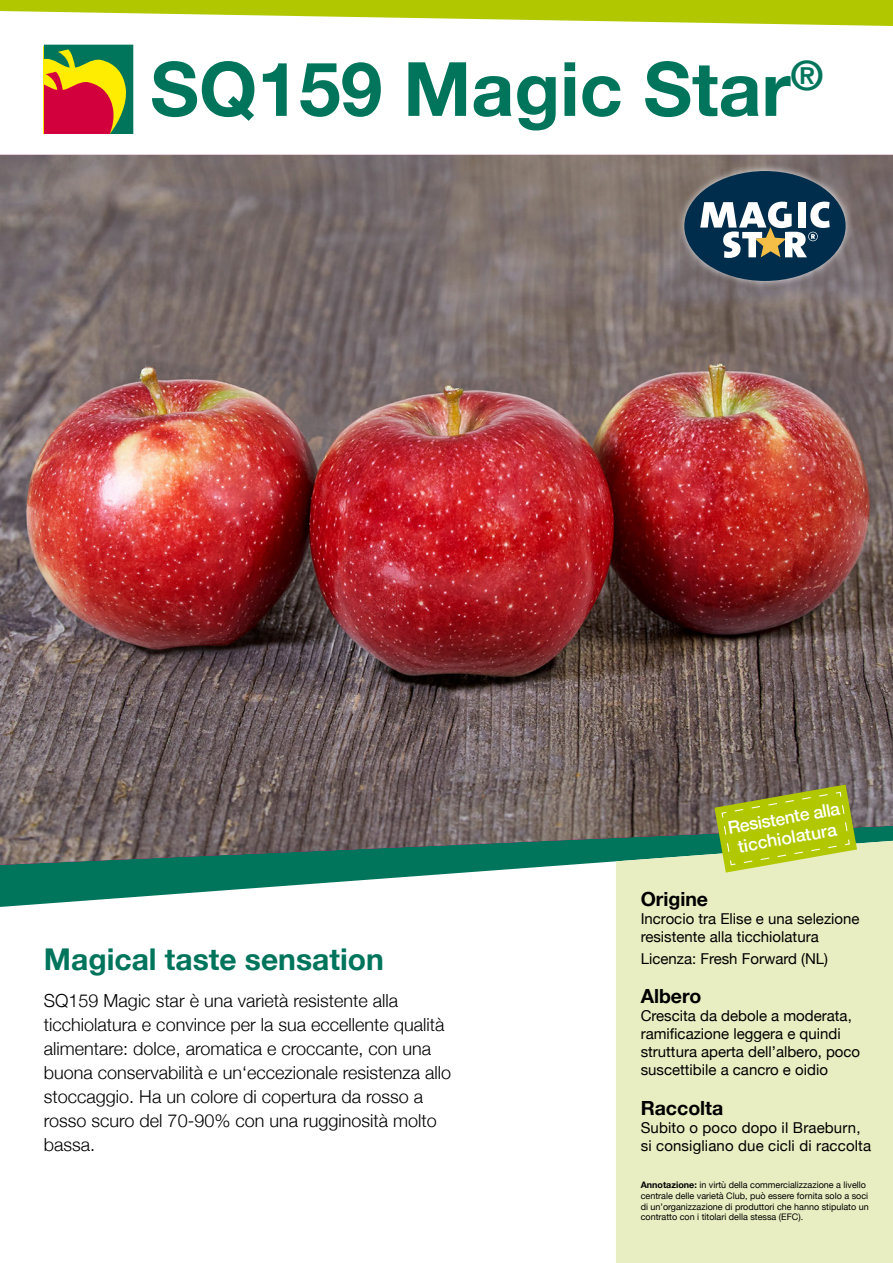
<style>
.page{position:relative;width:893px;height:1263px;background:#fff}
.page>*{position:absolute;margin:0;border:0;box-sizing:border-box;transform-origin:0 0}
.t1{font:700 75px "Helvetica Neue";color:#00755c}
.t2{font:700 30px "Helvetica Neue";color:#00755c}
.t3{font:700 19.5px "Helvetica Neue";color:#000}
.t4{font:300 18px/24px "Helvetica Neue";color:#000}
.t5{font:500 17.55px/20.1px "Helvetica Neue";color:#fff;text-align:center}
.t6{font:15px/18px "Helvetica Neue";color:#000}
.t7{font:9px/10.8px "Helvetica Neue";color:#000}
.s1{font-weight:700}
</style>
<div class="page">
<img style="left:0;top:155px;width:893px;height:686px">
<svg style="left:0;top:841px;width:616px;height:66px"></svg>
<div style="left:616px;top:841px;width:277px;height:422px;background:#e8eec1"></div>
<svg style="left:0;top:0;width:893px;height:26px"></svg>
<svg style="left:44px;top:45px;width:89px;height:89px;background:#a16634"></svg>
<div style="left:676px;top:163px;width:178px;height:126px;background:#fff;opacity:.75"></div>
<div style="left:684px;top:171px;width:162px;height:110px;background:#002d4b;border-radius:50%"></div>
<svg style="left:700px;top:202px;width:130px;height:56px"></svg>
<svg style="left:714px;top:784px;width:143px;height:88px;background:#acbc2d"></svg>
<h1 class="t1" style="left:150px;top:43px;width:674px">SQ159 Magic Star<sup>®</sup></h1>
<h2 class="t2" style="left:44px;top:940px;width:341px">Magical taste sensation</h2>
<p class="t4" style="left:44px;top:988px;width:409px">SQ159 Magic star è una varietà resistente alla ticchiolatura e convince per la sua eccellente qualità alimentare: dolce, aromatica e croccante, con una buona conservabilità e un‘eccezionale resistenza allo stoccaggio. Ha un colore di copertura da rosso a rosso scuro del 70-90% con una rugginosità molto bassa.</p>
<p class="t5" style="left:726px;top:816px;width:115px;rotate:-10deg">Resistente alla ticchiolatura</p>
<p class="t3" style="left:641px;top:887px;width:69px">Origine</p>
<p class="t6" style="left:641px;top:910px;width:220px">Incrocio tra Elise e una selezione resistente alla ticchiolatura</p>
<p class="t6" style="left:641px;top:951px;width:189px">Licenza: Fresh Forward (NL)</p>
<p class="t3" style="left:641px;top:984px;width:62px">Albero</p>
<p class="t6" style="left:641px;top:1008px;width:221px">Crescita da debole a moderata, ramificazione leggera e quindi struttura aperta dell’albero, poco suscettibile a cancro e oidio</p>
<p class="t3" style="left:641px;top:1096px;width:84px">Raccolta</p>
<p class="t6" style="left:641px;top:1119px;width:232px">Subito o poco dopo il Braeburn, si consigliano due cicli di raccolta</p>
<p class="t7" style="left:641px;top:1180px;width:230px"><span class="s1">Annotazione:</span> in virtù della commercializzazione a livello centrale delle varietà Club, può essere fornita solo a soci di un’organizzazione di produttori che hanno stipulato un contratto con i titolari della stessa (EFC).</p>
</div>
